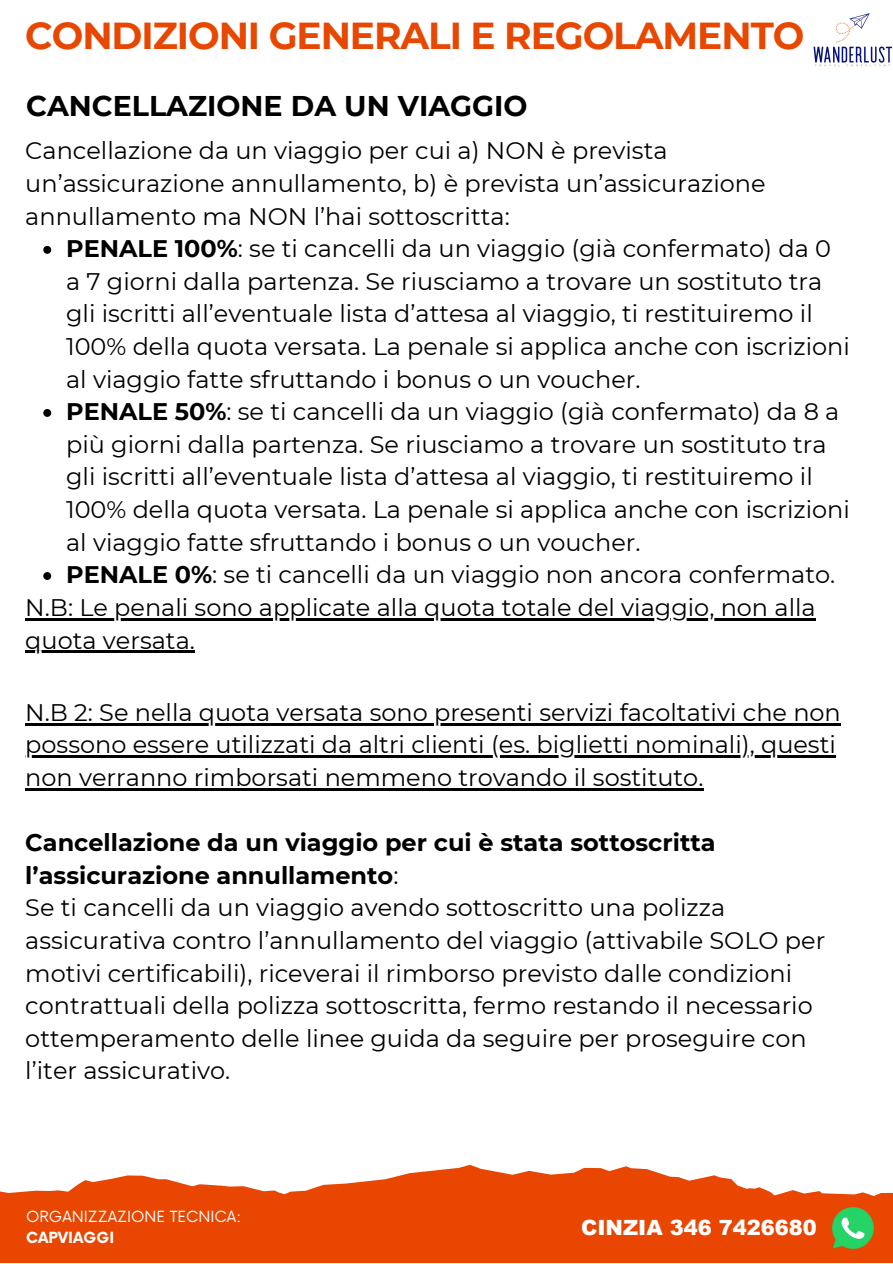
<style>
.page{position:relative;width:893px;height:1264px;background:#fff}
.page>*{position:absolute;margin:0;border:0;box-sizing:border-box;transform-origin:0 0}
.t1{font:700 37.5px "Montserrat";letter-spacing:-.03em;color:#e84700}
.t2{font:700 28.5px "Montserrat";color:#000}
.t3{font:24px/32.5px "Montserrat";color:#000}
.t4{font:700 24px/32.5px "Montserrat";color:#000}
.t5{font:900 21px "Arial";color:#fff}
.t6{font:15px "Now";color:#fff}
.t7{font:700 15px "Now";color:#fff}
.s1{font-weight:700}
.s2{font-weight:400}
</style>
<div class="page">
<svg style="left:0;top:1164px;width:892px;height:98px;fill:#e84601"></svg>
<svg style="left:43px;top:246px;width:8px;height:8px"></svg>
<svg style="left:43px;top:409px;width:8px;height:8px"></svg>
<svg style="left:43px;top:572px;width:8px;height:8px"></svg>
<hr style="left:25px;top:618px;width:790px;height:2px;background:#000">
<hr style="left:25px;top:650px;width:170px;height:3px;background:#000">
<img style="left:831px;top:1206px;width:43px;height:42px">
<hr style="left:25px;top:723px;width:815px;height:2px;background:#000">
<hr style="left:25px;top:755px;width:810px;height:2px;background:#000">
<hr style="left:25px;top:788px;width:678px;height:2px;background:#000">
<img style="left:813px;top:13px;width:79px;height:54px">
<p class="t1" style="left:25px;top:12px;width:780px">CONDIZIONI GENERALI E REGOLAMENTO</p>
<p class="t2" style="left:26px;top:88px;width:503px">CANCELLAZIONE DA UN VIAGGIO</p>
<p class="t3" style="left:25px;top:134px;width:741px">Cancellazione da un viaggio per cui a) NON è prevista un’assicurazione annullamento, b) è prevista un’assicurazione annullamento ma NON l’hai sottoscritta:</p>
<p class="t3" style="left:66px;top:232px;width:785px"><span class="s1">PENALE 100%</span>: se ti cancelli da un viaggio (già confermato) da 0 a 7 giorni dalla partenza. Se riusciamo a trovare un sostituto tra gli iscritti all’eventuale lista d’attesa al viaggio, ti restituiremo il 100% della quota versata. La penale si applica anche con iscrizioni al viaggio fatte sfruttando i bonus o un voucher.</p>
<p class="t3" style="left:66px;top:395px;width:785px"><span class="s1">PENALE 50%</span>: se ti cancelli da un viaggio (già confermato) da 8 a più giorni dalla partenza. Se riusciamo a trovare un sostituto tra gli iscritti all’eventuale lista d’attesa al viaggio, ti restituiremo il 100% della quota versata. La penale si applica anche con iscrizioni al viaggio fatte sfruttando i bonus o un voucher.</p>
<p class="t3" style="left:66px;top:558px;width:770px"><span class="s1">PENALE 0%</span>: se ti cancelli da un viaggio non ancora confermato.</p>
<p class="t3" style="left:25px;top:591px;width:791px">N.B: Le penali sono applicate alla quota totale del viaggio, non alla quota versata.</p>
<p class="t3" style="left:25px;top:695px;width:817px">N.B 2: Se nella quota versata sono presenti servizi facoltativi che non possono essere utilizzati da altri clienti (es. biglietti nominali), questi non verranno rimborsati nemmeno trovando il sostituto.</p>
<p class="t4" style="left:25px;top:826px;width:691px">Cancellazione da un viaggio per cui è stata sottoscritta l’assicurazione annullamento<span class="s2">:</span></p>
<p class="t3" style="left:25px;top:891px;width:801px">Se ti cancelli da un viaggio avendo sottoscritto una polizza assicurativa contro l’annullamento del viaggio (attivabile SOLO per motivi certificabili), riceverai il rimborso previsto dalle condizioni contrattuali della polizza sottoscritta, fermo restando il necessario ottemperamento delle linee guida da seguire per proseguire con l’iter assicurativo.</p>
<p class="t6" style="left:26px;top:1208px;width:216px">ORGANIZZAZIONE TECNICA:</p>
<p class="t7" style="left:26px;top:1228px;width:90px">CAPVIAGGI</p>
<p class="t5" style="left:581px;top:1212px;width:237px">CINZIA 346 7426680</p>
</div>
